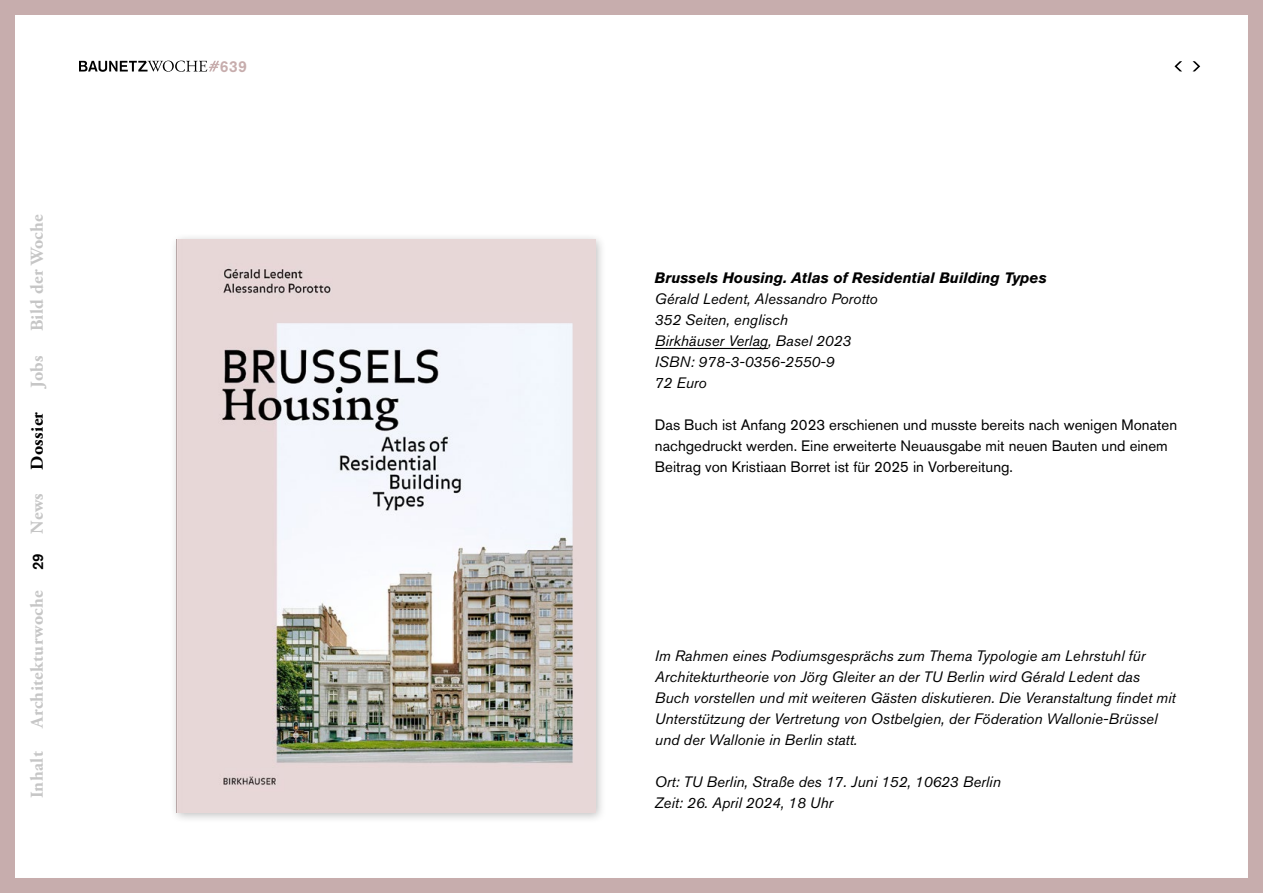
<style>
.page{position:relative;width:1263px;height:893px;background:#fff}
.page>*{position:absolute;margin:0;border:0;box-sizing:border-box;transform-origin:0 0}
.t1{font:700 18px "Adobe Garamond Pro";letter-spacing:.02em;color:#c6c6c6}
.t2{font:700 18px "Adobe Garamond Pro";letter-spacing:.02em;color:#000}
.t3{font:500 15.75px "Akzidenz Grotesk BQ";color:#c7adad}
.t4{font:italic 15px/21px "Akzidenz Grotesk BQ";color:#000}
.t5{font:15px/21px "Akzidenz Grotesk BQ";color:#000}
.t6{font:italic 700 15px "Akzidenz Grotesk BQ";color:#000}
.t7{font:500 15px "Akzidenz Grotesk BQ";color:#000}
</style>
<div class="page">
<div style="left:0;top:0;width:1263px;height:893px;border:15px solid #c7adad"></div>
<svg style="left:1192px;top:61px;width:8px;height:10px"></svg>
<svg style="left:1174px;top:61px;width:8px;height:10px"></svg>
<hr style="left:655px;top:348px;width:113px;height:1px;background:#000">
<div style="left:169px;top:233px;width:438px;height:591px;background:#000;opacity:.25"></div>
<img style="left:176px;top:240px;width:419px;height:572px">
<svg style="left:79px;top:61px;width:140px;height:11px"></svg>
<p class="t1" style="left:27px;top:331px;width:119px;rotate:-90deg">Bild der Woche</p>
<p class="t1" style="left:27px;top:388px;width:34px;rotate:-90deg">Jobs</p>
<p class="t2" style="left:27px;top:470px;width:59px;rotate:-90deg">Dossier</p>
<p class="t1" style="left:27px;top:534px;width:42px;rotate:-90deg">News</p>
<p class="t7" style="left:29px;top:570px;width:18px;rotate:-90deg">29</p>
<p class="t1" style="left:27px;top:728px;width:139px;rotate:-90deg">Architekturwoche</p>
<p class="t1" style="left:27px;top:798px;width:49px;rotate:-90deg">Inhalt</p>
<p class="t3" style="left:220px;top:56px;width:28px">639</p>
<p class="t6" style="left:655px;top:269px;width:393px">Brussels Housing. Atlas of Residential Building Types</p>
<p class="t4" style="left:655px;top:288px;width:224px">Gérald Ledent, Alessandro Porotto<br>352 Seiten, englisch<br>Birkhäuser Verlag, Basel 2023<br>ISBN: 978-3-0356-2550-9<br>72 Euro</p>
<p class="t5" style="left:655px;top:414px;width:524px">Das Buch ist Anfang 2023 erschienen und musste bereits nach wenigen Monaten nachgedruckt werden. Eine erweiterte Neuausgabe mit neuen Bauten und einem<br>Beitrag von Kristiaan Borret ist für 2025 in Vorbereitung.</p>
<p class="t4" style="left:655px;top:645px;width:522px">Im Rahmen eines Podiumsgesprächs zum Thema Typologie am Lehrstuhl für Architekturtheorie von Jörg Gleiter an der TU Berlin wird Gérald Ledent das Buch vorstellen und mit weiteren Gästen diskutieren. Die Veranstaltung findet mit Unterstützung der Vertretung von Ostbelgien, der Föderation Wallonie-Brüssel und der Wallonie in Berlin statt.</p>
<p class="t4" style="left:655px;top:771px;width:347px">Ort: TU Berlin, Straße des 17. Juni 152, 10623 Berlin<br>Zeit: 26. April 2024, 18 Uhr</p>
</div>
